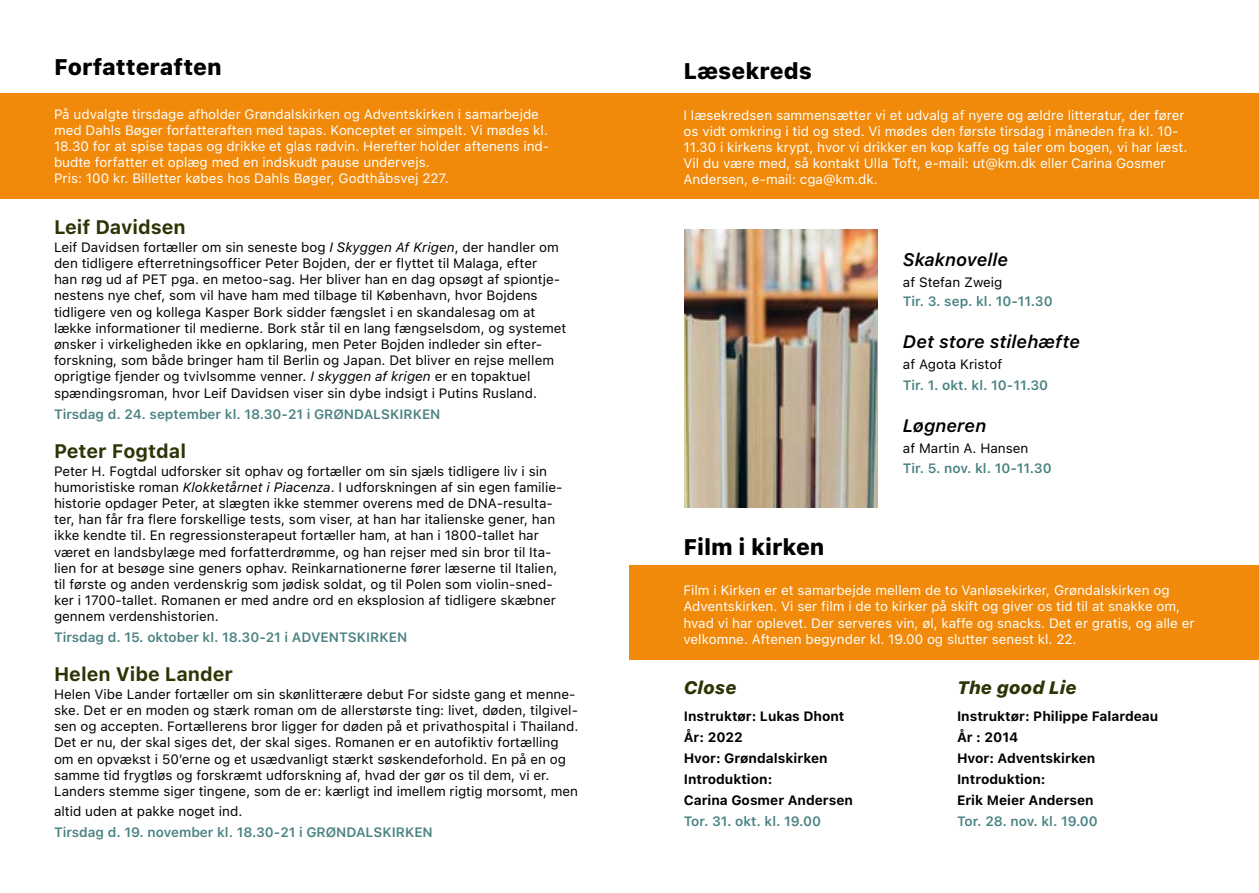
<style>
.page{position:relative;width:1259px;height:893px;background:#fff}
.page>*{position:absolute;margin:0;border:0;box-sizing:border-box;transform-origin:0 0}
.t1{font:800 22.5px "SF Pro Text";color:#000}
.t2{font:700 19.5px "SF Pro Text";color:#2c3506}
.t3{font:italic 600 18px "SF Pro Text";color:#000}
.t4{font:italic 800 18px "SF Pro Text";color:#2c3506}
.t5{font:13.5px/16.2px "SF Pro Text";color:#000}
.t6{font:13.5px/16.2px "SF Pro Text";color:#fff}
.t7{font:600 13.5px "SF Pro Text";color:#498281}
.t8{font:700 13.5px/21px "SF Pro Text";color:#000}
.s1{font-style:italic}
</style>
<div class="page">
<div style="left:0;top:93px;width:1259px;height:106px;background:#f18a0a"></div>
<div style="left:629px;top:565px;width:630px;height:95px;background:#f18a0a"></div>
<img style="left:685px;top:230px;width:192px;height:277px">
<h1 class="t1" style="left:54px;top:54px;width:169px">Forfatteraften</h1>
<h1 class="t1" style="left:683px;top:58px;width:130px">Læsekreds</h1>
<p class="t6" style="left:54px;top:106px;width:497px">På udvalgte tirsdage afholder Grøndalskirken og Adventskirken i samarbejde med Dahls Bøger forfatteraften med tapas. Konceptet er simpelt. Vi mødes kl.<br>18.30 for at spise tapas og drikke et glas rødvin. Herefter holder aftenens ind&shy;budte forfatter et oplæg med en indskudt pause undervejs.<br>Pris: 100 kr. Billetter købes hos Dahls Bøger, Godthåbsvej 227.</p>
<p class="t6" style="left:683px;top:107px;width:505px">I læsekredsen sammensætter vi et udvalg af nyere og ældre litteratur, der fører os vidt omkring i tid og sted. Vi mødes den første tirsdag i måneden fra kl. 10- 11.30 i kirkens krypt, hvor vi drikker en kop kaffe og taler om bogen, vi har læst.<br>Vil du være med, så kontakt Ulla Toft, e-mail: ut@km.dk eller Carina Gosmer Andersen, e-mail: cga@km.dk.</p>
<h2 class="t2" style="left:54px;top:216px;width:133px">Leif Davidsen</h2>
<p class="t5" style="left:54px;top:239px;width:514px">Leif Davidsen fortæller om sin seneste bog <span class="s1">I Skyggen Af Krigen</span>, der handler om den tidligere efterretningsofficer Peter Bojden, der er flyttet til Malaga, efter<br>han røg ud af PET pga. en metoo-sag. Her bliver han en dag opsøgt af spiontje&shy;nestens nye chef, som vil have ham med tilbage til København, hvor Bojdens tidligere ven og kollega Kasper Bork sidder fængslet i en skandalesag om at lække informationer til medierne. Bork står til en lang fængselsdom, og systemet ønsker i virkeligheden ikke en opklaring, men Peter Bojden indleder sin efter&shy;forskning, som både bringer ham til Berlin og Japan. Det bliver en rejse mellem oprigtige fjender og tvivlsomme venner. <span class="s1">I skyggen af krigen</span> er en topaktuel spændingsroman, hvor Leif Davidsen viser sin dybe indsigt i Putins Rusland.</p>
<p class="t7" style="left:54px;top:406px;width:388px">Tirsdag d. 24. september kl. 18.30-21 i GRØNDALSKIRKEN</p>
<h2 class="t2" style="left:54px;top:439px;width:134px">Peter Fogtdal</h2>
<p class="t5" style="left:54px;top:463px;width:510px">Peter H. Fogtdal udforsker sit ophav og fortæller om sin sjæls tidligere liv i sin humoristiske roman <span class="s1">Klokketårnet i Piacenza</span>. I udforskningen af sin egen familie&shy;historie opdager Peter, at slægten ikke stemmer overens med de DNA-resulta&shy;ter, han får fra flere forskellige tests, som viser, at han har italienske gener, han ikke kendte til. En regressionsterapeut fortæller ham, at han i 1800-tallet har været en landsbylæge med forfatterdrømme, og han rejser med sin bror til Ita&shy;lien for at besøge sine geners ophav. Reinkarnationerne fører læserne til Italien, til første og anden verdenskrig som jødisk soldat, og til Polen som violin-sned&shy;ker i 1700-tallet. Romanen er med andre ord en eksplosion af tidligere skæbner gennem verdenshistorien.</p>
<p class="t7" style="left:54px;top:630px;width:355px">Tirsdag d. 15. oktober kl. 18.30-21 i ADVENTSKIRKEN</p>
<h2 class="t2" style="left:54px;top:663px;width:181px">Helen Vibe Lander</h2>
<p class="t5" style="left:54px;top:686px;width:526px">Helen Vibe Lander fortæller om sin skønlitterære debut For sidste gang et menne&shy;ske. Det er en moden og stærk roman om de allerstørste ting: livet, døden, tilgivel&shy;sen og accepten. Fortællerens bror ligger for døden på et privathospital i Thailand.<br>Det er nu, der skal siges det, der skal siges. Romanen er en autofiktiv fortælling om en opvækst i 50’erne og et usædvanligt stærkt søskendeforhold. En på en og samme tid frygtløs og forskræmt udforskning af, hvad der gør os til dem, vi er.<br>Landers stemme siger tingene, som de er: kærligt ind imellem rigtig morsomt, men</p>
<p class="t5" style="left:54px;top:803px;width:190px">altid uden at pakke noget ind.</p>
<p class="t7" style="left:54px;top:824px;width:380px">Tirsdag d. 19. november kl. 18.30-21 i GRØNDALSKIRKEN</p>
<h1 class="t1" style="left:683px;top:534px;width:143px">Film i kirken</h1>
<h3 class="t3" style="left:903px;top:249px;width:107px">Skaknovelle</h3>
<p class="t5" style="left:903px;top:274px;width:101px">af Stefan Zweig</p>
<p class="t7" style="left:903px;top:293px;width:151px">Tir. 3. sep. kl. 10-11.30</p>
<h3 class="t3" style="left:903px;top:331px;width:179px">Det store stilehæfte</h3>
<p class="t5" style="left:903px;top:356px;width:101px">af Agota Kristof</p>
<p class="t7" style="left:903px;top:377px;width:147px">Tir. 1. okt. kl. 10-11.30</p>
<h3 class="t3" style="left:903px;top:415px;width:85px">Løgneren</h3>
<p class="t5" style="left:903px;top:440px;width:127px">af Martin A. Hansen</p>
<p class="t7" style="left:903px;top:460px;width:150px">Tir. 5. nov. kl. 10-11.30</p>
<p class="t6" style="left:683px;top:582px;width:512px">Film i Kirken er et samarbejde mellem de to Vanløsekirker, Grøndalskirken og Adventskirken. Vi ser film i de to kirker på skift og giver os tid til at snakke om, hvad vi har oplevet. Der serveres vin, øl, kaffe og snacks. Det er gratis, og alle er velkomne. Aftenen begynder kl. 19.00 og slutter senest kl. 22.</p>
<h3 class="t4" style="left:684px;top:678px;width:55px">Close</h3>
<p class="t8" style="left:684px;top:706px;width:171px">Instruktør: Lukas Dhont<br>År: 2022<br>Hvor: Grøndalskirken<br>Introduktion:<br>Carina Gosmer Andersen</p>
<p class="t7" style="left:684px;top:814px;width:139px">Tor. 31. okt. kl. 19.00</p>
<h3 class="t4" style="left:957px;top:678px;width:121px">The good Lie</h3>
<p class="t8" style="left:957px;top:706px;width:203px">Instruktør: Philippe Falardeau<br>År : 2014<br>Hvor: Adventskirken<br>Introduktion:<br>Erik Meier Andersen</p>
<p class="t7" style="left:957px;top:814px;width:142px">Tor. 28. nov. kl. 19.00</p>
</div>
